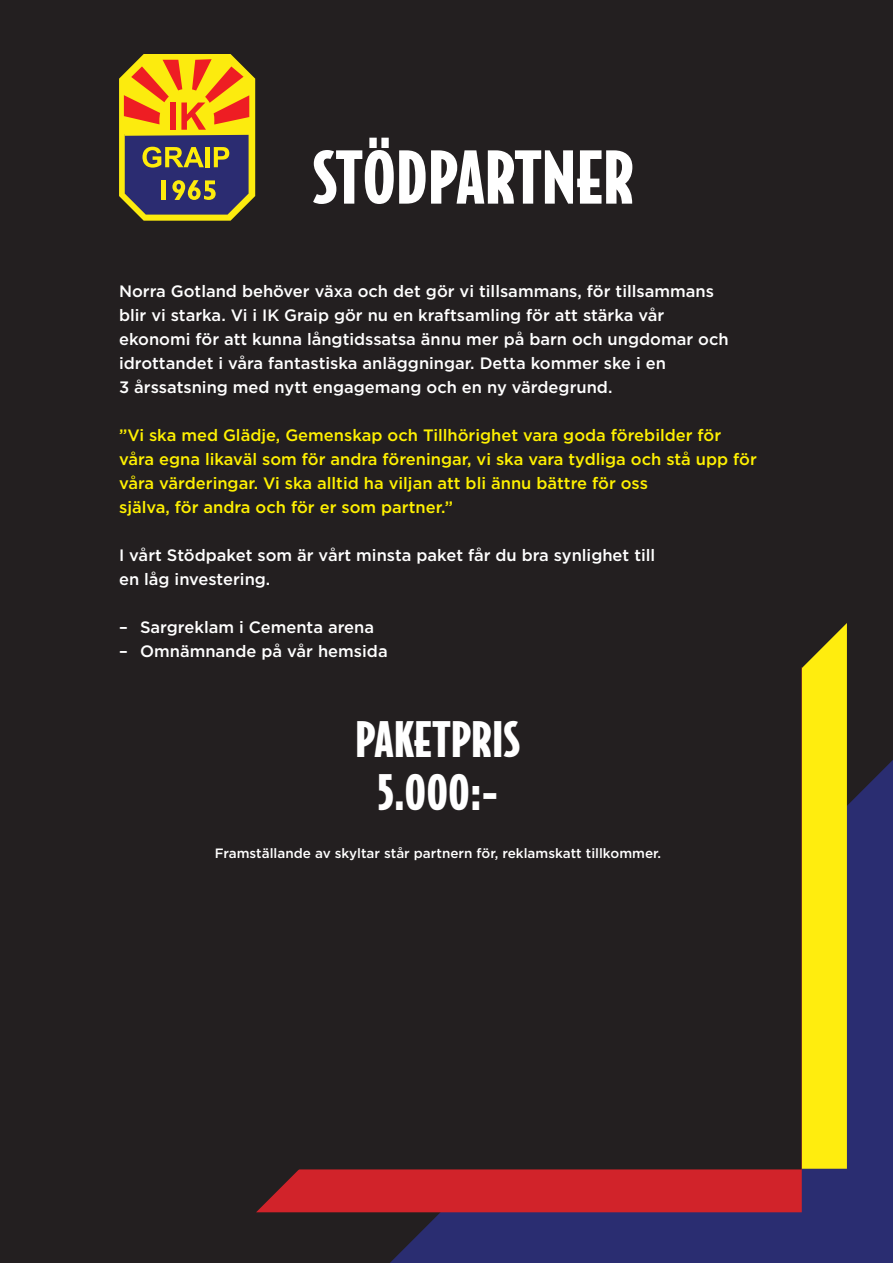
<style>
.page{position:relative;width:893px;height:1263px;background:#231f20}
.page>*{position:absolute;margin:0;border:0;box-sizing:border-box;transform-origin:0 0}
.t1{font:900 69px "Bodega Sans";color:#fff}
.t2{font:900 46.5px/52.5px "Bodega Sans";color:#fff;text-align:center}
.t3{font:500 16.5px/24px "Gotham";color:#fff}
.t4{font:500 16.5px/24px "Gotham";color:#fff101}
.t5{font:500 13.5px "Gotham";color:#fff}
</style>
<div class="page">
<div style="left:390px;top:760px;width:503px;height:503px;background:#2a2d71"></div>
<div style="left:802px;top:623px;width:45px;height:546px;background:#ffed0e"></div>
<svg style="left:256px;top:667px;width:546px;height:545px;background:#c62329"></svg>
<svg style="left:256px;top:667px;width:545px;height:502px"></svg>
<svg style="left:119px;top:54px;width:136px;height:167px;background:#dccd10"></svg>
<svg style="left:124px;top:59px;width:125px;height:156px;background:#a07739"></svg>
<h1 class="t1" style="left:313px;top:132px;width:323px">STÖDPARTNER</h1>
<p class="t3" style="left:119px;top:279px;width:611px">Norra Gotland behöver växa och det gör vi tillsammans, för tillsammans blir vi starka. Vi i IK Graip gör nu en kraftsamling för att stärka vår ekonomi för att kunna långtidssatsa ännu mer på barn och ungdomar och idrottandet i våra fantastiska anläggningar. Detta kommer ske i en<br>3 årssatsning med nytt engagemang och en ny värdegrund.</p>
<p class="t4" style="left:119px;top:423px;width:639px">”Vi ska med Glädje, Gemenskap och Tillhörighet vara goda förebilder för våra egna likaväl som för andra föreningar, vi ska vara tydliga och stå upp för våra värderingar. Vi ska alltid ha viljan att bli ännu bättre för oss<br>själva, för andra och för er som partner.”</p>
<p class="t3" style="left:119px;top:543px;width:538px">I vårt Stödpaket som är vårt minsta paket får du bra synlighet till en låg investering.</p>
<p class="t3" style="left:119px;top:615px;width:257px">– Sargreklam i Cementa arena</p>
<p class="t3" style="left:119px;top:639px;width:270px">– Omnämnande på vår hemsida</p>
<h2 class="t2" style="left:355px;top:711px;width:167px">PAKETPRIS<br>5.000:-</h2>
<p class="t5" style="left:215px;top:845px;width:448px">Framställande av skyltar står partnern för, reklamskatt tillkommer.</p>
</div>
